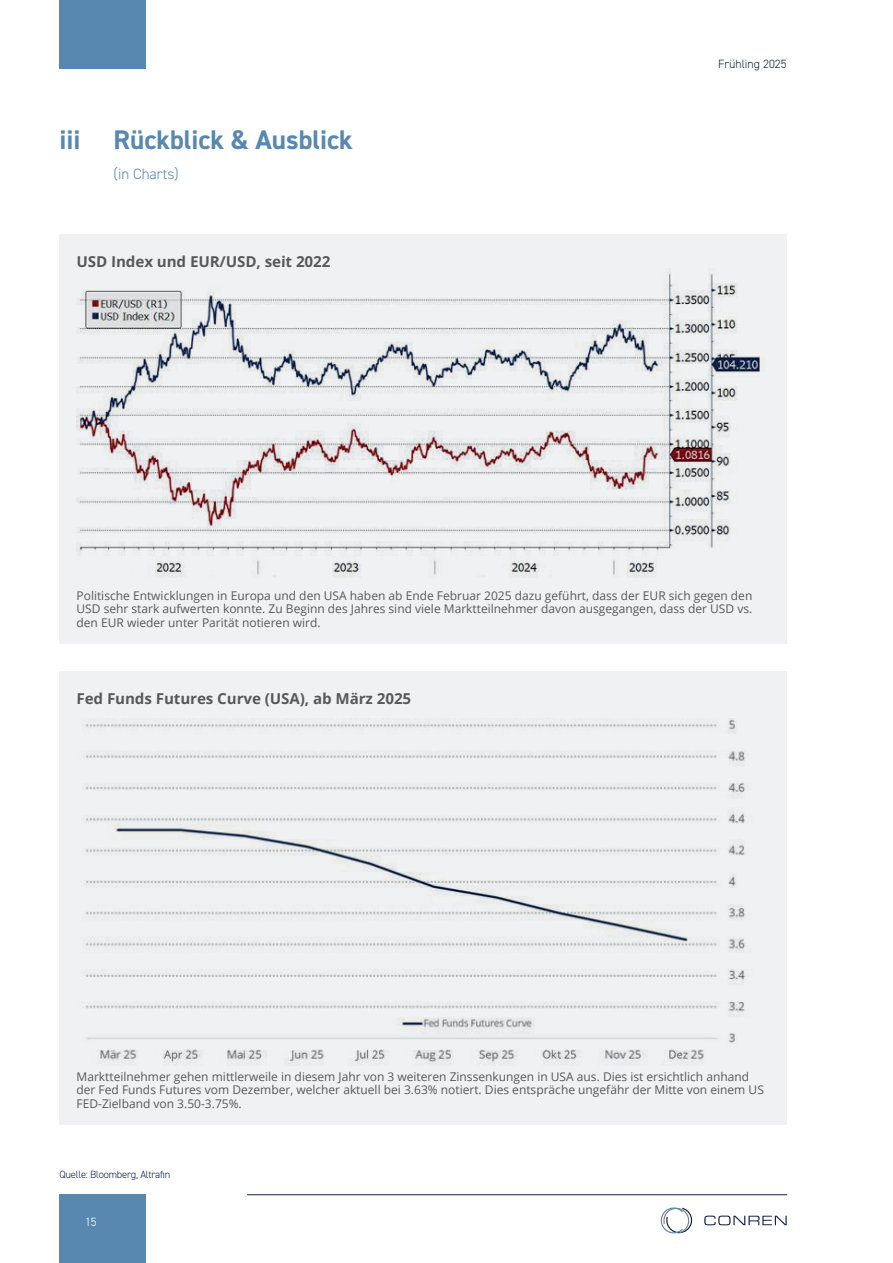
<style>
.page{position:relative;width:893px;height:1263px;background:#fff}
.page>*{position:absolute;margin:0;border:0;box-sizing:border-box;transform-origin:0 0}
.t1{font:700 27px "DIN2014";color:#5888b0}
.t2{font:700 15px "Open Sans";color:#57585a}
.t3{font:300 15px "DIN2014";color:#5888b0}
.t4{font:12px/13.5px "Open Sans";color:#57585a;text-align:justify}
.t5{font:300 12px "DIN2014";color:#121f46}
.t6{font:300 12px "DIN2014";color:#fff}
.t7{font:300 10.5px "DIN2014";letter-spacing:-.02em;color:#121f46}
</style>
<div class="page">
<div style="left:60px;top:1195px;width:86px;height:68px;background:#5888b0"></div>
<div style="left:60px;top:0;width:86px;height:68px;background:#5888b0"></div>
<hr style="left:247px;top:1194px;width:540px;height:1px;background:#121f46">
<svg style="left:660px;top:1207px;width:33px;height:26px"></svg>
<svg style="left:704px;top:1215px;width:83px;height:10px"></svg>
<div style="left:60px;top:234px;width:727px;height:410px;background:#f0f1f2"></div>
<img style="left:77px;top:270px;width:688px;height:308px">
<div style="left:60px;top:671px;width:727px;height:454px;background:#f0f1f2"></div>
<img style="left:84px;top:718px;width:662px;height:347px">
<h1 class="t1" style="left:60px;top:125px;width:295px">iii Rückblick &amp; Ausblick</h1>
<p class="t3" style="left:114px;top:167px;width:67px">(in Charts)</p>
<p class="t2" style="left:77px;top:251px;width:256px">USD Index und EUR/USD, seit 2022</p>
<p class="t5" style="left:718px;top:60px;width:70px">Frühling 2025</p>
<p class="t4" style="left:77px;top:590px;width:677px">Politische Entwicklungen in Europa und den USA haben ab Ende Februar 2025 dazu geführt, dass der EUR sich gegen den USD sehr stark aufwerten konnte. Zu Beginn des Jahres sind viele Marktteilnehmer davon ausgegangen, dass der USD vs. den EUR wieder unter Parität notieren wird.</p>
<p class="t2" style="left:77px;top:688px;width:336px">Fed Funds Futures Curve (USA), ab März 2025</p>
<p class="t4" style="left:77px;top:1069px;width:689px;text-align:left">Marktteilnehmer gehen mittlerweile in diesem Jahr von 3 weiteren Zinssenkungen in USA aus. Dies ist ersichtlich anhand der Fed Funds Futures vom Dezember, welcher aktuell bei 3.63% notiert. Dies entspräche ungefähr der Mitte von einem US<br>FED-Zielband von 3.50-3.75%.</p>
<p class="t7" style="left:60px;top:1169px;width:112px">Quelle: Bloomberg, Altrafin</p>
<p class="t6" style="left:85px;top:1216px;width:13px">15</p>
</div>
